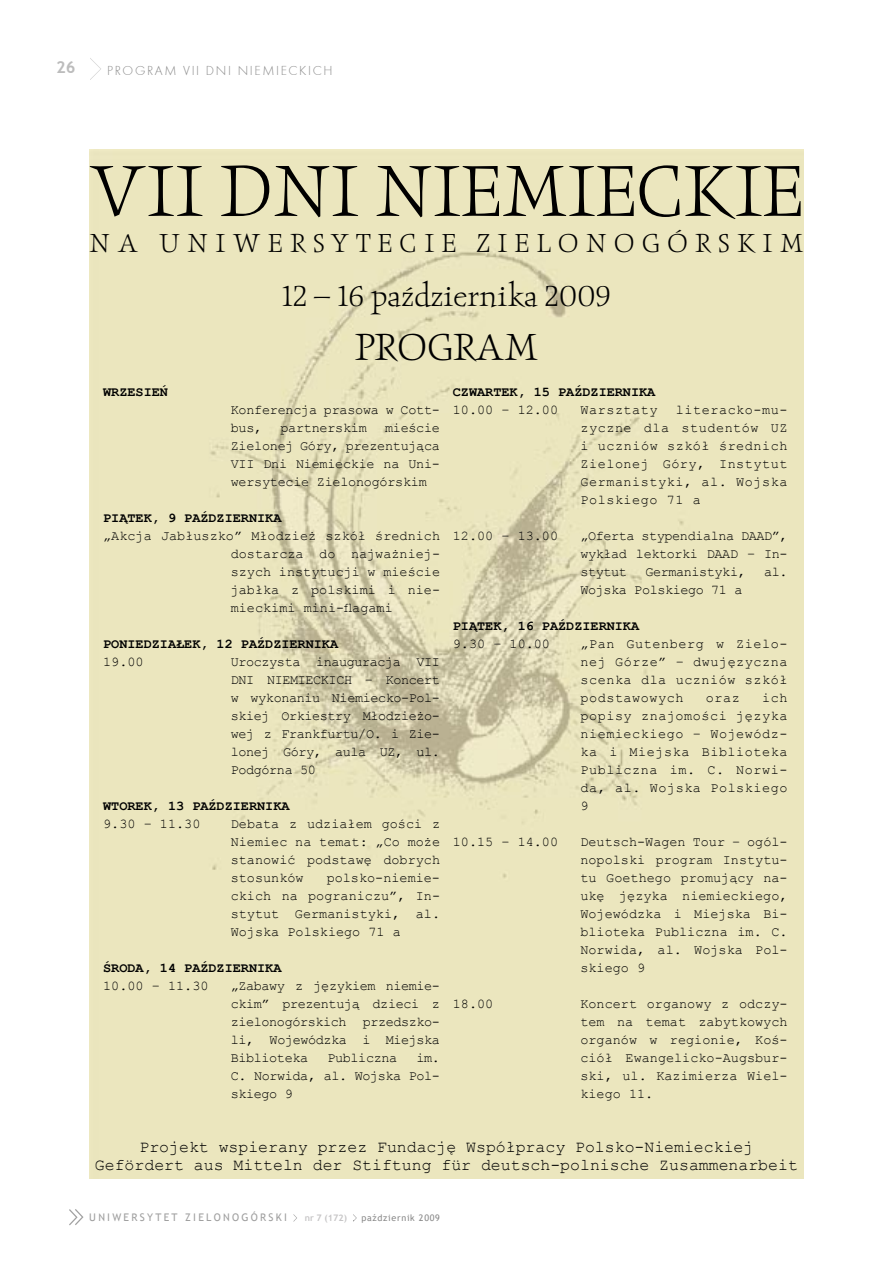
<style>
.page{position:relative;width:893px;height:1263px;background:#fff}
.page>*{position:absolute;margin:0;border:0;box-sizing:border-box;transform-origin:0 0}
.t1{font:75px "Obelisk Lt PL";letter-spacing:.005em;color:#000}
.t2{font:39px "Obelisk Lt PL";color:#000}
.t3{font:30px "Obelisk Lt PL";color:#000}
.t4{font:27px "Obelisk Lt PL";letter-spacing:.27em;color:#000}
.t5{font:16.5px/18px "Courier New";color:#000;text-align:center}
.t6{font:700 16.5px "Trebuchet MS";color:#bcbcbc}
.t7{font:13.5px/18px "Courier New";color:#000;text-align:justify}
.t8{font:700 13.5px "Courier New";color:#000}
.t9{font:13.5px "Courier New";letter-spacing:-.03em;color:#000}
.t10{font:13.5px/18px "Courier New";letter-spacing:-.02em;color:#000}
.t11{font:13.5px "Futura TEE Ligh";letter-spacing:.12em;color:#888}
.t12{font:13.5px "Courier New";letter-spacing:.04em;color:#000}
.t13{font:10.5px "Trebuchet MS";letter-spacing:.215em;color:#9f9f9f}
.t14{font:9px "Trebuchet MS";letter-spacing:.08em;color:#888}
.t15{font:700 9px "Trebuchet MS";color:#c6c5c6}
</style>
<div class="page">
<svg style="left:90px;top:58px;width:11px;height:22px"></svg>
<svg style="left:353px;top:1214px;width:4px;height:8px"></svg>
<svg style="left:69px;top:1209px;width:15px;height:16px"></svg>
<img style="left:89px;top:149px;width:714px;height:1029px">
<p class="t6" style="left:56px;top:57px;width:21px">26</p>
<p class="t11" style="left:107px;top:63px;width:227px">PROGRAM VII DNI NIEMIECKICH</p>
<h1 class="t1" style="left:89px;top:152px;width:716px">VII DNI NIEMIECKIE</h1>
<h3 class="t4" style="left:90px;top:229px;width:715px">NA UNIWERSYTECIE ZIELONOGÓRSKIM</h3>
<h3 class="t3" style="left:282px;top:280px;width:330px">12 – 16 października 2009</h3>
<h2 class="t2" style="left:355px;top:327px;width:185px">PROGRAM</h2>
<p class="t8" style="left:103px;top:383px;width:66px">WRZESIEŃ</p>
<p class="t10" style="left:231px;top:400px;width:211px">Konferencja prasowa w Cott&shy;bus,</p>
<p class="t7" style="left:231px;top:418px;width:211px;text-indent:154px">mieście Zielonej Góry, prezentująca VII Dni Niemieckie na Uni&shy;wersytecie Zielonogórskim</p>
<p class="t8" style="left:103px;top:509px;width:180px">PIĄTEK, 9 PAŹDZIERNIKA</p>
<p class="t7" style="left:231px;top:526px;width:211px;text-indent:-128px">„Akcja Jabłuszko” Młodzież szkół średnich dostarcza do najważniej&shy;szych instytucji w mieście jabłka z polskimi i nie&shy;mieckimi mini-flagami</p>
<p class="t8" style="left:103px;top:635px;width:236px">PONIEDZIAŁEK, 12 PAŹDZIERNIKA</p>
<p class="t7" style="left:103px;top:652px;width:42px">19.00</p>
<p class="t7" style="left:231px;top:652px;width:211px">Uroczysta inauguracja VII DNI NIEMIECKICH – Koncert w wykonaniu Niemiecko-Pol&shy;skiej Orkiestry Młodzieżo&shy;wej z Frankfurtu/O. i Zie&shy;lonej Góry, aula UZ, ul.<br>Podgórna 50</p>
<p class="t8" style="left:103px;top:797px;width:188px">WTOREK, 13 PAŹDZIERNIKA</p>
<p class="t7" style="left:103px;top:814px;width:99px">9.30 – 11.30</p>
<p class="t7" style="left:231px;top:814px;width:211px">Debata z udziałem gości z Niemiec na temat: „Co może stanowić podstawę dobrych stosunków</p>
<p class="t10" style="left:280px;top:418px;width:88px">partnerskim</p>
<p class="t7" style="left:231px;top:868px;width:211px;text-indent:96px">polsko-niemie&shy;ckich na pograniczu”, In&shy;stytut Germanistyki, al.<br>Wojska Polskiego 71 a</p>
<p class="t8" style="left:103px;top:959px;width:180px">ŚRODA, 14 PAŹDZIERNIKA</p>
<p class="t7" style="left:103px;top:976px;width:107px">10.00 – 11.30</p>
<p class="t7" style="left:231px;top:976px;width:211px">„Zabawy z językiem niemie&shy;ckim” prezentują dzieci z zielonogórskich przedszko&shy;li, Wojewódzka i Miejska Biblioteka</p>
<p class="t7" style="left:231px;top:1048px;width:211px;text-indent:186px">im.<br>C. Norwida, al. Wojska Pol&shy;skiego 9</p>
<p class="t9" style="left:328px;top:1049px;width:71px">Publiczna</p>
<p class="t8" style="left:453px;top:383px;width:204px">CZWARTEK, 15 PAŹDZIERNIKA</p>
<p class="t7" style="left:453px;top:400px;width:107px">10.00 – 12.00</p>
<p class="t12" style="left:580px;top:401px;width:79px">Warsztaty</p>
<p class="t7" style="left:580px;top:400px;width:209px;text-indent:95px">literacko-mu&shy;zyczne dla studentów UZ i uczniów szkół średnich Zielonej Góry, Instytut Germanistyki, al. Wojska Polskiego 71 a</p>
<p class="t7" style="left:453px;top:526px;width:107px">12.00 – 13.00</p>
<p class="t7" style="left:580px;top:526px;width:209px">„Oferta stypendialna DAAD”, wykład lektorki DAAD – In&shy;stytut</p>
<p class="t9" style="left:645px;top:563px;width:102px">Germanistyki,</p>
<p class="t7" style="left:764px;top:562px;width:25px">al.</p>
<p class="t9" style="left:580px;top:581px;width:164px">Wojska Polskiego 71 a</p>
<p class="t8" style="left:453px;top:617px;width:188px">PIĄTEK, 16 PAŹDZIERNIKA</p>
<p class="t7" style="left:453px;top:634px;width:99px">9.30 – 10.00</p>
<p class="t7" style="left:580px;top:634px;width:209px">„Pan Gutenberg w Zielo&shy;nej Górze” – dwujęzyczna scenka dla uczniów szkół podstawowych</p>
<p class="t7" style="left:580px;top:688px;width:209px;text-indent:182px">ich popisy znajomości języka niemieckiego – Wojewódz&shy;ka i Miejska Biblioteka Publiczna im. C. Norwi&shy;da, al. Wojska Polskiego 9</p>
<p class="t7" style="left:706px;top:688px;width:36px">oraz</p>
<p class="t7" style="left:453px;top:832px;width:107px">10.15 – 14.00</p>
<p class="t7" style="left:580px;top:832px;width:209px">Deutsch-Wagen Tour – ogól&shy;nopolski program Instytu&shy;tu Goethego promujący na&shy;ukę języka niemieckiego, Wojewódzka i Miejska Bi&shy;blioteka Publiczna im. C.<br>Norwida, al. Wojska Pol&shy;skiego 9</p>
<p class="t7" style="left:453px;top:994px;width:42px">18.00</p>
<p class="t7" style="left:580px;top:994px;width:209px">Koncert organowy z odczy&shy;tem na temat zabytkowych organów w regionie, Koś&shy;ciół Ewangelicko-Augsbur&shy;ski, ul. Kazimierza Wiel&shy;kiego 11.</p>
<p class="t5" style="left:95px;top:1137px;width:704px">Projekt wspierany przez Fundację Współpracy Polsko-Niemieckiej<br>Gefördert aus Mitteln der Stiftung für deutsch-polnische Zusammenarbeit</p>
<p class="t13" style="left:89px;top:1211px;width:199px">UNIWERSYTET ZIELONOGÓRSKI</p>
<p class="t15" style="left:305px;top:1212px;width:44px">nr 7 (172)</p>
<p class="t14" style="left:361px;top:1212px;width:80px">październik 2009</p>
</div>
